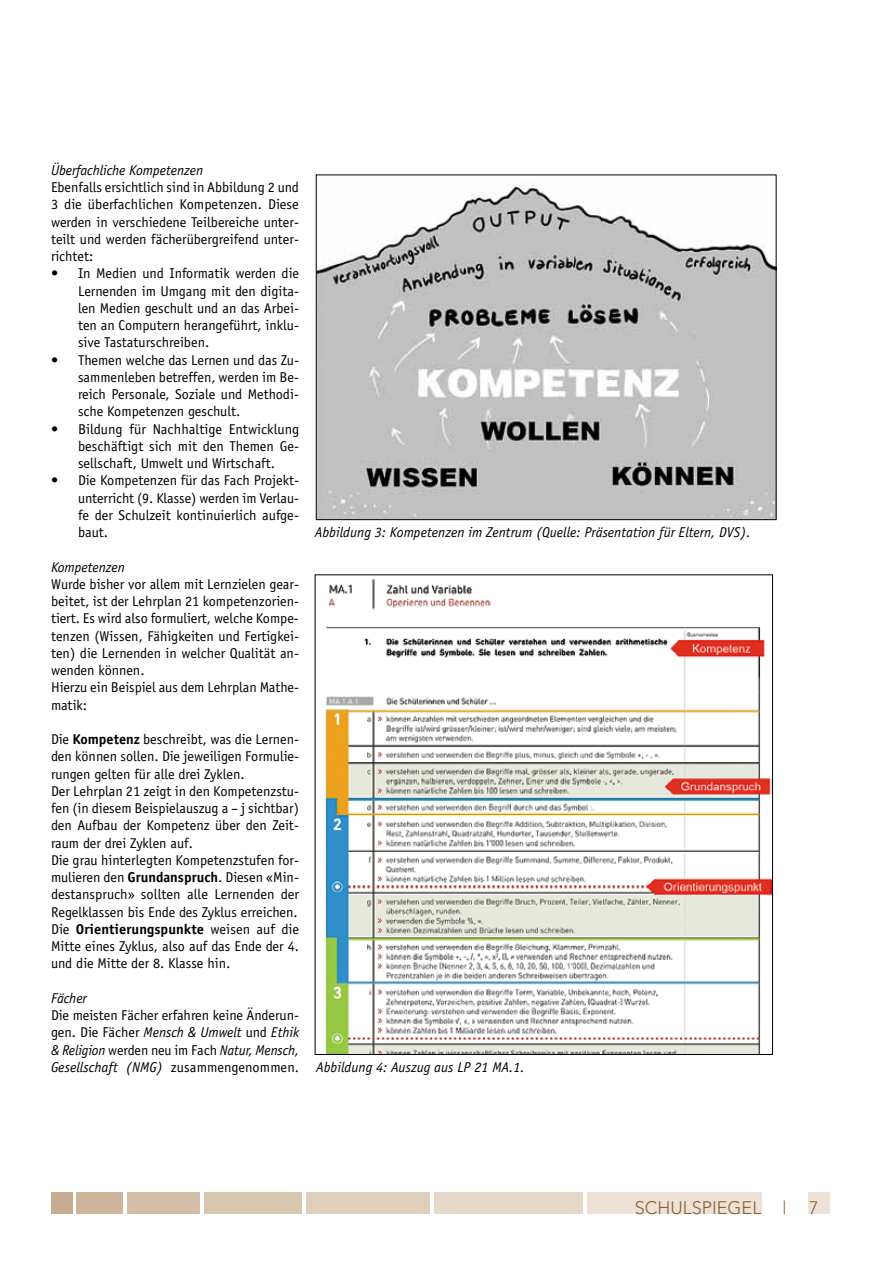
<style>
.page{position:relative;width:893px;height:1263px;background:#fff}
.page>*{position:absolute;margin:0;border:0;box-sizing:border-box;transform-origin:0 0}
.t1{font:300 18px "Avenir";color:#865d36}
.t2{font:14.25px/17.2px "Officina Sans";color:#000;text-align:justify}
.t3{font:italic 14.25px/17.2px "Officina Sans";color:#000}
.s1{font-weight:700}
.s2{font-style:normal}
</style>
<div class="page">
<div style="left:808px;top:1193px;width:21px;height:21px;background:#eee2d6"></div>
<div style="left:587px;top:1193px;width:174px;height:21px;background:#eee2d6"></div>
<div style="left:434px;top:1193px;width:149px;height:21px;background:#e6d8c9"></div>
<div style="left:306px;top:1193px;width:123px;height:21px;background:#e0cfbc"></div>
<div style="left:204px;top:1193px;width:98px;height:21px;background:#d9c6b1"></div>
<div style="left:128px;top:1193px;width:72px;height:21px;background:#d3bda7"></div>
<div style="left:77px;top:1193px;width:46px;height:21px;background:#cdb59c"></div>
<div style="left:51px;top:1193px;width:21px;height:21px;background:#c6ac91"></div>
<img style="left:318px;top:183px;width:456px;height:335px">
<div style="left:316px;top:175px;width:460px;height:345px;border:1px solid #000"></div>
<img style="left:325px;top:579px;width:446px;height:474px">
<p class="t3" style="left:51px;top:161px;width:154px">Überfachliche Kompetenzen</p>
<p class="t2" style="left:51px;top:179px;width:250px">Ebenfalls ersichtlich sind in Abbildung 2 und 3 die überfachlichen Kompetenzen. Diese werden in verschiedene Teilbereiche unter&shy;teilt und werden fächerübergreifend unter&shy;richtet:</p>
<p class="t2" style="left:78px;top:265px;width:223px;text-indent:-27px">• In Medien und Informatik werden die Lernenden im Umgang mit den digita&shy;len Medien geschult und an das Arbei&shy;ten an Computern herangeführt, inklu&shy;sive Tastaturschreiben.</p>
<p class="t2" style="left:78px;top:351px;width:223px;text-indent:-27px">• Themen welche das Lernen und das Zu&shy;sammenleben betreffen, werden im Be&shy;reich Personale, Soziale und Methodi&shy;sche Kompetenzen geschult.</p>
<p class="t2" style="left:78px;top:420px;width:223px;text-indent:-27px">• Bildung für Nachhaltige Entwicklung beschäftigt sich mit den Themen Ge&shy;sellschaft, Umwelt und Wirtschaft.</p>
<p class="t2" style="left:78px;top:472px;width:223px;text-indent:-27px">• Die Kompetenzen für das Fach Projekt&shy;unterricht (9. Klasse) werden im Verlau&shy;fe der Schulzeit kontinuierlich aufge&shy;baut.</p>
<p class="t3" style="left:51px;top:558px;width:75px">Kompetenzen</p>
<p class="t2" style="left:51px;top:575px;width:250px;text-align:left">Wurde bisher vor allem mit Lernzielen gear&shy;beitet, ist der Lehrplan 21 kompetenzorien&shy;tiert. Es wird also formuliert, welche Kompe&shy;tenzen (Wissen, Fähigkeiten und Fertigkei&shy;ten) die Lernenden in welcher Qualität an&shy;wenden können.<br>Hierzu ein Beispiel aus dem Lehrplan Mathe&shy;matik:</p>
<p class="t2" style="left:51px;top:731px;width:250px;text-align:left">Die <span class="s1">Kompetenz</span> beschreibt, was die Lernen&shy;den können sollen. Die jeweiligen Formulie&shy;rungen gelten für alle drei Zyklen.<br>Der Lehrplan 21 zeigt in den Kompetenzstu&shy;fen (in diesem Beispielauszug a – j sichtbar) den Aufbau der Kompetenz über den Zeit&shy;raum der drei Zyklen auf.<br>Die grau hinterlegten Kompetenzstufen for&shy;mulieren den <span class="s1">Grundanspruch</span>. Diesen «Min&shy;destanspruch» sollten alle Lernenden der Regelklassen bis Ende des Zyklus erreichen.<br>Die <span class="s1">Orientierungspunkte</span> weisen auf die Mitte eines Zyklus, also auf das Ende der 4. und die Mitte der 8. Klasse hin.</p>
<p class="t3" style="left:51px;top:989px;width:37px">Fächer</p>
<p class="t3" style="left:51px;top:1007px;width:475px"><span class="s2">Die meisten Fächer erfahren keine Änderun-<br>gen. Die Fächer</span> Mensch &amp; Umwelt <span class="s2">und</span> Ethik<br>&amp; Religion <span class="s2">werden neu im Fach</span> Natur, Mensch,<br>Gesellschaft (NMG) <span class="s2">zusammengenommen.</span> Abbildung 4: Auszug aus LP 21 MA.1.</p>
<p class="t3" style="left:315px;top:524px;width:437px">Abbildung 3: Kompetenzen im Zentrum (Quelle: Präsentation für Eltern, DVS).</p>
<p class="t1" style="left:635px;top:1197px;width:153px">SCHULSPIEGEL |</p>
<p class="t1" style="left:809px;top:1197px;width:11px">7</p>
</div>
